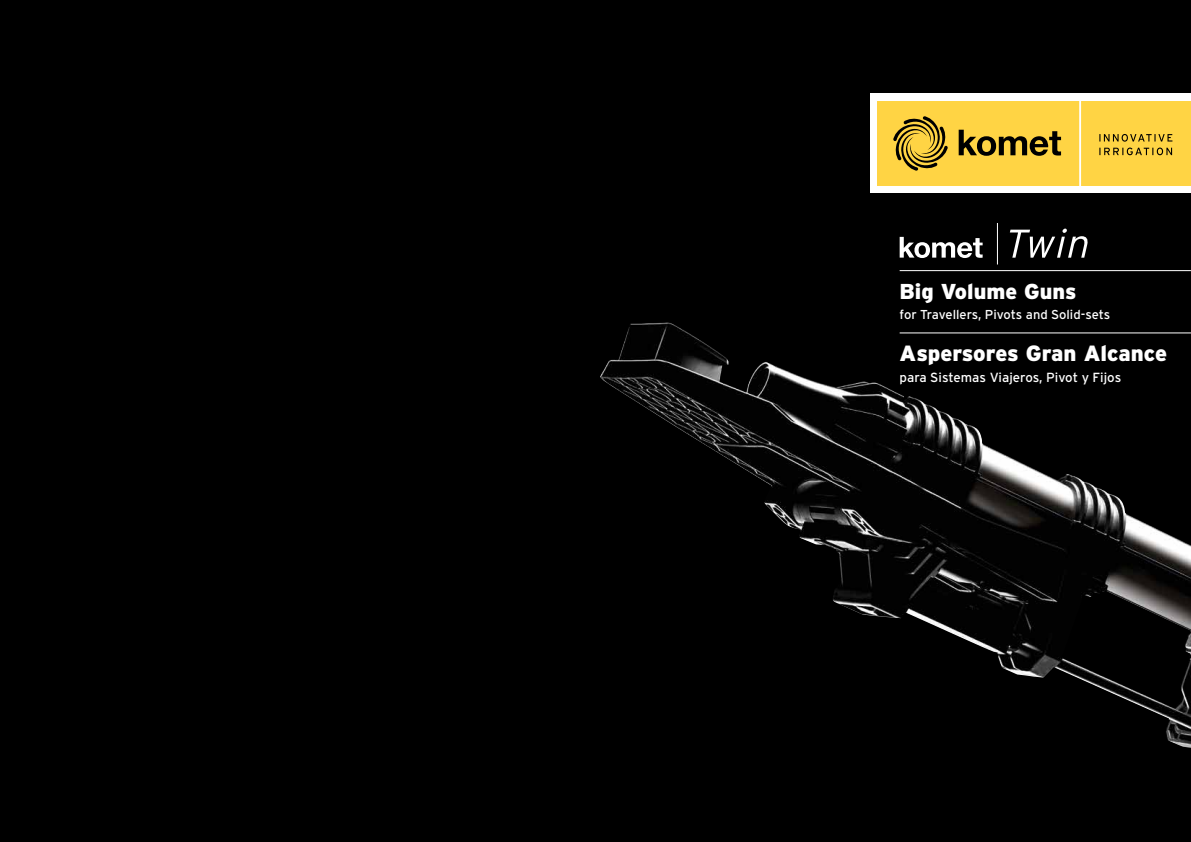
<style>
.page{position:relative;width:1191px;height:842px;background:#000}
.page>*{position:absolute;margin:0;border:0;box-sizing:border-box;transform-origin:0 0}
.t1{font:900 22px "Interstate";color:#fff}
.t2{font:900 21.5px "Interstate";color:#fff}
.t3{font:13.2px "Interstate";color:#fff}
.t4{font:12.9px "Interstate";letter-spacing:-.005em;color:#fff}
</style>
<div class="page">
<img style="left:600px;top:322px;width:591px;height:426px">
<div style="left:870px;top:94px;width:320px;height:99px;background:#fff"></div>
<div style="left:877px;top:101px;width:313px;height:85px;background:#ffd444"></div>
<hr style="left:1079px;top:96px;width:2px;height:95px;background:#fff">
<svg style="left:958px;top:130px;width:103px;height:26px"></svg>
<svg style="left:893px;top:116px;width:54px;height:55px"></svg>
<svg style="left:1099px;top:148px;width:73px;height:7px"></svg>
<svg style="left:1099px;top:134px;width:73px;height:8px"></svg>
<hr style="left:899px;top:270px;width:291px;height:1px;background:#fff">
<hr style="left:899px;top:332px;width:291px;height:1px;background:#fff">
<svg style="left:1009px;top:229px;width:79px;height:29px"></svg>
<hr style="left:997px;top:223px;width:1px;height:41px;background:#fff">
<svg style="left:899px;top:237px;width:83px;height:21px"></svg>
<h2 class="t2" style="left:899px;top:279px;width:178px">Big Volume Guns</h2>
<p class="t4" style="left:899px;top:307px;width:212px">for Travellers, Pivots and Solid-sets</p>
<h1 class="t1" style="left:899px;top:341px;width:269px">Aspersores Gran Alcance</h1>
<p class="t3" style="left:899px;top:370px;width:223px">para Sistemas Viajeros, Pivot y Fijos</p>
</div>
